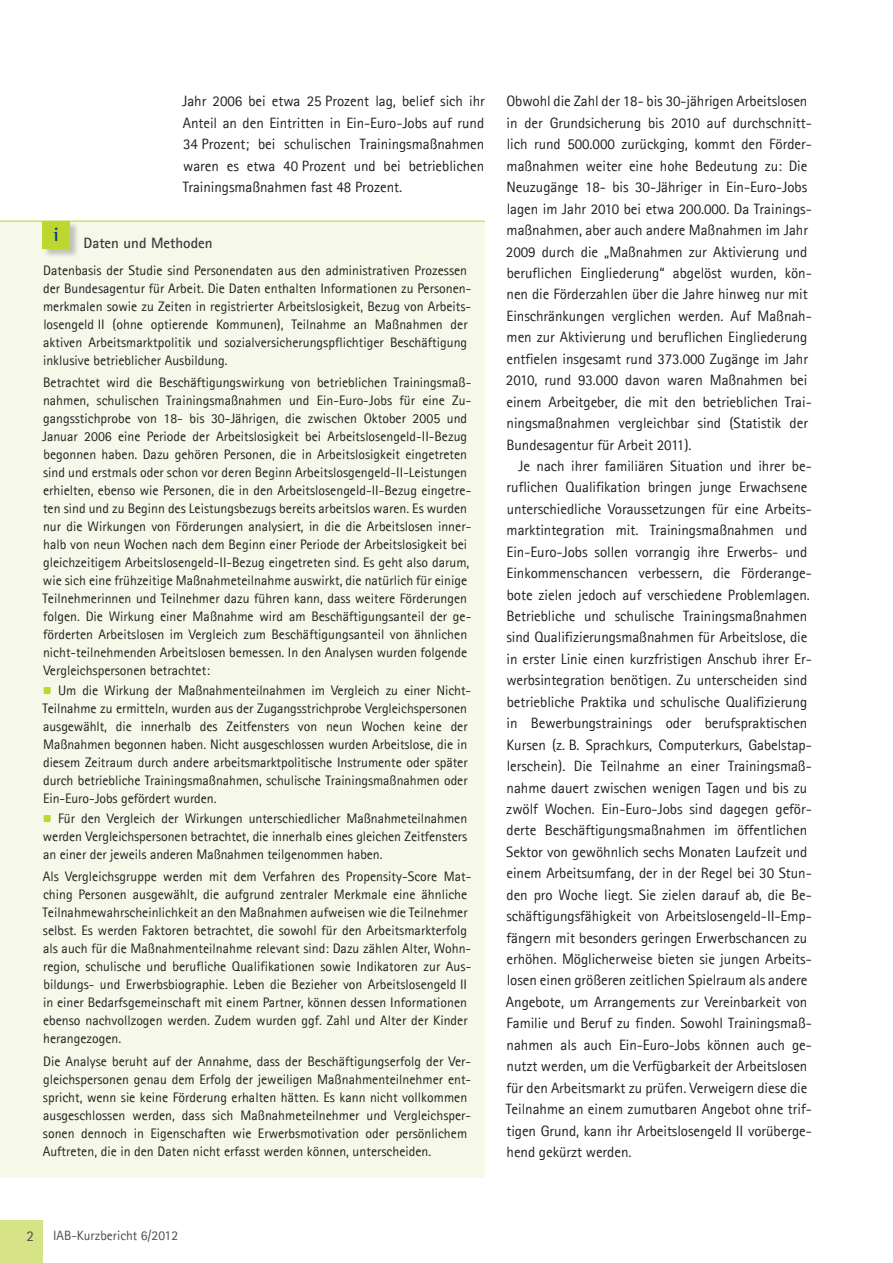
<style>
.page{position:relative;width:893px;height:1263px;background:#fff}
.page>*{position:absolute;margin:0;border:0;box-sizing:border-box;transform-origin:0 0}
.t1{font:700 19.5px "Agfa Rotis Semi Serif";color:#014081}
.t2{font:15px/21.5px "Agfa Rotis Sans Serif";letter-spacing:-.005em;color:#231f20}
.t3{font:700 15px "Agfa Rotis Sans Serif";color:#3e3e3f}
.t4{font:15px "Agfa Rotis Sans Serif";color:#4b4c4b}
.t5{font:13.8px/18px "Agfa Rotis Sans Serif";color:#231f20}
.t6{font:13.5px "Agfa Rotis Sans Serif";color:#4b4c4b}
</style>
<div class="page">
<div style="left:0;top:221px;width:485px;height:957px;background:#f6f9e9"></div>
<div style="left:43px;top:221px;width:37px;height:37px;background:#231f20;opacity:.25"></div>
<div style="left:43px;top:221px;width:27px;height:27px;background:#bed630"></div>
<hr style="left:0;top:221px;width:485px;height:1px;background:#bed630">
<div style="left:0;top:1220px;width:43px;height:43px;background:#d7e387"></div>
<p class="t2" style="left:182px;top:91px;width:304px;text-align:justify">Jahr 2006 bei etwa 25 Prozent lag, belief sich ihr Anteil an den Eintritten in Ein-Euro-Jobs auf rund 34 Prozent; bei schulischen Trainingsmaßnahmen waren es etwa 40 Prozent und bei betrieblichen Trainingsmaßnahmen fast 48 Prozent.</p>
<p class="t2" style="left:506px;top:91px;width:307px">Obwohl die Zahl der 18- bis 30-jährigen Arbeitslosen in der Grundsicherung bis 2010 auf durchschnitt&shy;lich rund 500.000 zurückging, kommt den Förder&shy;maßnahmen weiter eine hohe Bedeutung zu: Die Neuzugänge 18- bis 30-Jähriger in Ein-Euro-Jobs lagen im Jahr 2010 bei etwa 200.000. Da Trainings&shy;maßnahmen, aber auch andere Maßnahmen im Jahr 2009 durch die „Maßnahmen zur Aktivierung und beruflichen Eingliederung“ abgelöst wurden, kön&shy;nen die Förderzahlen über die Jahre hinweg nur mit Einschränkungen verglichen werden. Auf Maßnah&shy;men zur Aktivierung und beruflichen Eingliederung entfielen insgesamt rund 373.000 Zugänge im Jahr 2010, rund 93.000 davon waren Maßnahmen bei einem Arbeitgeber, die mit den betrieblichen Trai&shy;ningsmaßnahmen vergleichbar sind (Statistik der Bundesagentur für Arbeit 2011).</p>
<p class="t2" style="left:506px;top:455px;width:307px;text-indent:12px">Je nach ihrer familiären Situation und ihrer be&shy;ruflichen Qualifikation bringen junge Erwachsene unterschiedliche Voraussetzungen für eine Arbeits&shy;marktintegration mit. Trainingsmaßnahmen und Ein-Euro-Jobs sollen vorrangig ihre Erwerbs- und Einkommenschancen verbessern, die Förderange&shy;bote zielen jedoch auf verschiedene Problemlagen.<br>Betriebliche und schulische Trainingsmaßnahmen sind Qualifizierungsmaßnahmen für Arbeitslose, die in erster Linie einen kurzfristigen Anschub ihrer Er&shy;werbsintegration benötigen. Zu unterscheiden sind betriebliche Praktika und schulische Qualifizierung in Bewerbungstrainings oder berufspraktischen Kursen (z. B. Sprachkurs, Computerkurs, Gabelstap&shy;lerschein). Die Teilnahme an einer Trainingsmaß&shy;nahme dauert zwischen wenigen Tagen und bis zu zwölf Wochen. Ein-Euro-Jobs sind dagegen geför&shy;derte Beschäftigungsmaßnahmen im öffentlichen Sektor von gewöhnlich sechs Monaten Laufzeit und einem Arbeitsumfang, der in der Regel bei 30 Stun&shy;den pro Woche liegt. Sie zielen darauf ab, die Be&shy;schäftigungsfähigkeit von Arbeitslosengeld-II-Emp&shy;fängern mit besonders geringen Erwerbschancen zu erhöhen. Möglicherweise bieten sie jungen Arbeits&shy;losen einen größeren zeitlichen Spielraum als andere Angebote, um Arrangements zur Vereinbarkeit von Familie und Beruf zu finden. Sowohl Trainingsmaß&shy;nahmen als auch Ein-Euro-Jobs können auch ge&shy;nutzt werden, um die Verfügbarkeit der Arbeitslosen für den Arbeitsmarkt zu prüfen. Verweigern diese die Teilnahme an einem zumutbaren Angebot ohne trif&shy;tigen Grund, kann ihr Arbeitslosengeld II vorüberge&shy;hend gekürzt werden.</p>
<h1 class="t1" style="left:54px;top:223px;width:7px">i</h1>
<p class="t3" style="left:84px;top:234px;width:131px">Daten und Methoden</p>
<p class="t5" style="left:43px;top:261px;width:428px">Datenbasis der Studie sind Personendaten aus den administrativen Prozessen der Bundesagentur für Arbeit. Die Daten enthalten Informationen zu Personen&shy;merkmalen sowie zu Zeiten in registrierter Arbeitslosigkeit, Bezug von Arbeits&shy;losengeld II (ohne optierende Kommunen), Teilnahme an Maßnahmen der aktiven Arbeitsmarktpolitik und sozialversicherungspflichtiger Beschäftigung inklusive betrieblicher Ausbildung.</p>
<p class="t5" style="left:42px;top:373px;width:431px">Betrachtet wird die Beschäftigungswirkung von betrieblichen Trainingsmaß&shy;nahmen, schulischen Trainingsmaßnahmen und Ein-Euro-Jobs für eine Zu&shy;gangsstichprobe von 18- bis 30-Jährigen, die zwischen Oktober 2005 und Januar 2006 eine Periode der Arbeitslosigkeit bei Arbeitslosengeld-II-Bezug begonnen haben. Dazu gehören Personen, die in Arbeitslosigkeit eingetreten sind und erstmals oder schon vor deren Beginn Arbeitslosgengeld-II-Leistungen erhielten, ebenso wie Personen, die in den Arbeitslosengeld-II-Bezug eingetre&shy;ten sind und zu Beginn des Leistungsbezugs bereits arbeitslos waren. Es wurden nur die Wirkungen von Förderungen analysiert, in die die Arbeitslosen inner&shy;halb von neun Wochen nach dem Beginn einer Periode der Arbeitslosigkeit bei gleichzeitigem Arbeitslosengeld-II-Bezug eingetreten sind. Es geht also darum, wie sich eine frühzeitige Maßnahmeteilnahme auswirkt, die natürlich für einige Teilnehmerinnen und Teilnehmer dazu führen kann, dass weitere Förderungen folgen. Die Wirkung einer Maßnahme wird am Beschäftigungsanteil der ge&shy;förderten Arbeitslosen im Vergleich zum Beschäftigungsanteil von ähnlichen nicht-teilnehmenden Arbeitslosen bemessen. In den Analysen wurden folgende Vergleichspersonen betrachtet:</p>
<p class="t5" style="left:43px;top:681px;width:430px;text-indent:15px">Um die Wirkung der Maßnahmenteilnahmen im Vergleich zu einer Nicht-Teilnahme zu ermitteln, wurden aus der Zugangsstrichprobe Vergleichspersonen ausgewählt, die innerhalb des Zeitfensters von neun Wochen keine der Maßnahmen begonnen haben. Nicht ausgeschlossen wurden Arbeitslose, die in diesem Zeitraum durch andere arbeitsmarktpolitische Instrumente oder später durch betriebliche Trainingsmaßnahmen, schulische Trainingsmaßnahmen oder Ein-Euro-Jobs gefördert wurden.</p>
<p class="t5" style="left:43px;top:809px;width:426px;text-align:justify;text-indent:15px">Für den Vergleich der Wirkungen unterschiedlicher Maßnahmeteilnahmen werden Vergleichspersonen betrachtet, die innerhalb eines gleichen Zeitfensters an einer der jeweils anderen Maßnahmen teilgenommen haben.</p>
<p class="t5" style="left:43px;top:868px;width:430px">Als Vergleichsgruppe werden mit dem Verfahren des Propensity-Score Mat&shy;ching Personen ausgewählt, die aufgrund zentraler Merkmale eine ähnliche Teilnahmewahrscheinlichkeit an den Maßnahmen aufweisen wie die Teilnehmer selbst. Es werden Faktoren betrachtet, die sowohl für den Arbeitsmarkterfolg als auch für die Maßnahmenteilnahme relevant sind: Dazu zählen Alter, Wohn&shy;region, schulische und berufliche Qualifikationen sowie Indikatoren zur Aus&shy;bildungs- und Erwerbsbiographie. Leben die Bezieher von Arbeitslosengeld II in einer Bedarfsgemeinschaft mit einem Partner, können dessen Informationen ebenso nachvollzogen werden. Zudem wurden ggf. Zahl und Alter der Kinder herangezogen.</p>
<p class="t5" style="left:43px;top:1052px;width:430px">Die Analyse beruht auf der Annahme, dass der Beschäftigungserfolg der Ver&shy;gleichspersonen genau dem Erfolg der jeweiligen Maßnahmenteilnehmer ent&shy;spricht, wenn sie keine Förderung erhalten hätten. Es kann nicht vollkommen ausgeschlossen werden, dass sich Maßnahmeteilnehmer und Vergleichsper&shy;sonen dennoch in Eigenschaften wie Erwerbsmotivation oder persönlichem Auftreten, die in den Daten nicht erfasst werden können, unterscheiden.</p>
<p class="t4" style="left:27px;top:1227px;width:9px">2</p>
<p class="t6" style="left:53px;top:1227px;width:126px">IAB-Kurzbericht 6/2012</p>
</div>
